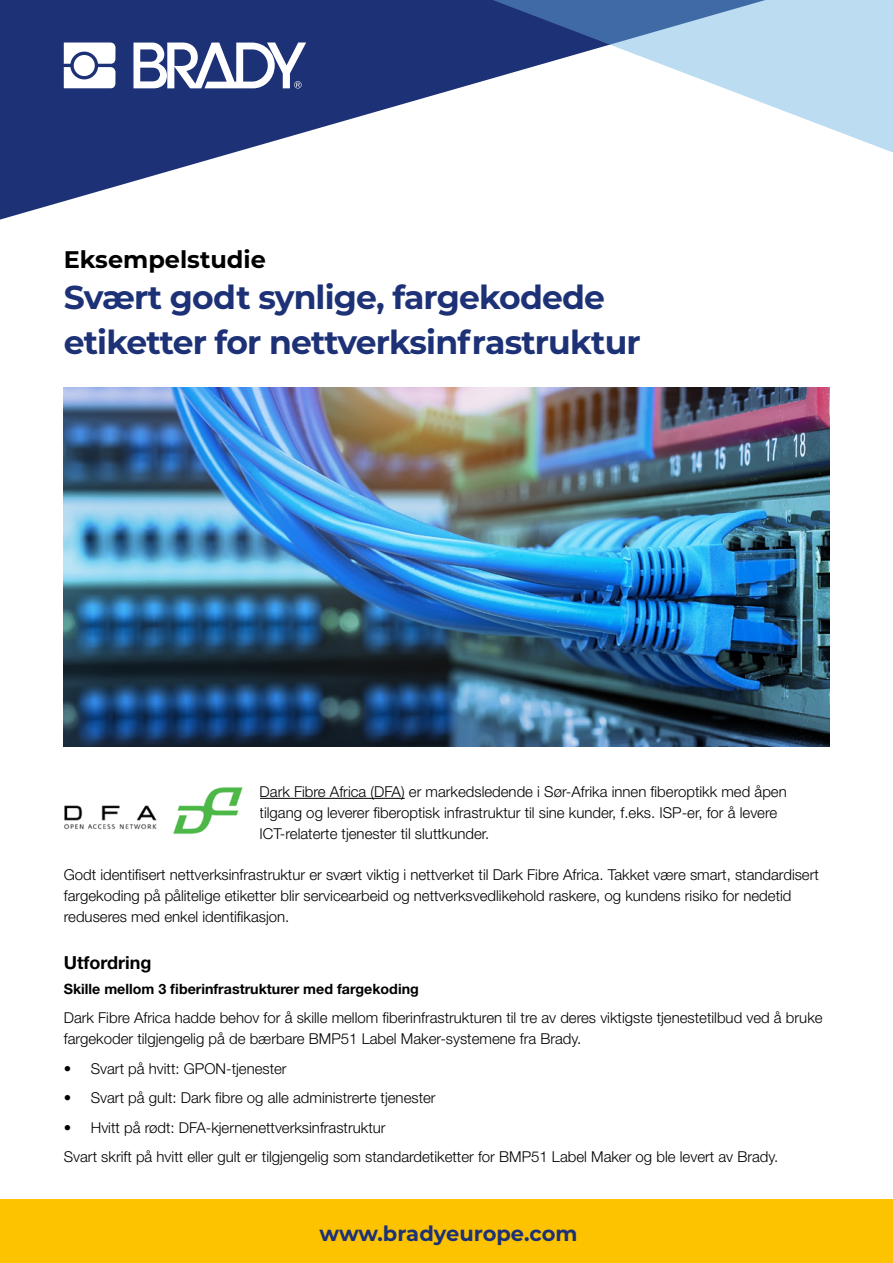
<style>
.page{position:relative;width:893px;height:1263px;background:#fff}
.page>*{position:absolute;margin:0;border:0;box-sizing:border-box;transform-origin:0 0}
.t1{font:700 33px/45px "Montserrat";letter-spacing:-.025em;color:#1d3176}
.t2{font:700 24px "Montserrat";color:#000}
.t3{font:700 21px "Montserrat";color:#1d3176}
.t4{font:700 18px "Helvetica Neue LT Std";color:#000}
.t5{font:300 15px/21px "Helvetica Neue LT Std";color:#000}
.t6{font:700 14.25px "Helvetica Neue LT Std";color:#000}
</style>
<div class="page">
<img style="left:64px;top:388px;width:765px;height:358px">
<svg style="left:0;top:0;width:459px;height:220px;fill:#1d3176"></svg>
<hr style="left:260px;top:798px;width:145px;height:1px;background:#000">
<div style="left:0;top:1199px;width:893px;height:64px;background:#fdc300"></div>
<svg style="left:459px;top:0;width:434px;height:153px"></svg>
<img style="left:64px;top:787px;width:179px;height:47px">
<svg style="left:64px;top:43px;width:51px;height:45px"></svg>
<div style="left:74px;top:55px;width:21px;height:21px;background:#fff;border-radius:50%"></div>
<svg style="left:133px;top:43px;width:173px;height:45px"></svg>
<h2 class="t2" style="left:64px;top:242px;width:204px">Eksempelstudie</h2>
<h1 class="t1" style="left:64px;top:273px;width:578px">Svært godt synlige, fargekodede etiketter for nettverksinfrastruktur</h1>
<p class="t5" style="left:260px;top:781px;width:529px">Dark Fibre Africa (DFA) er markedsledende i Sør-Afrika innen fiberoptikk med åpen tilgang og leverer fiberoptisk infrastruktur til sine kunder, f.eks. ISP-er, for å levere<br>ICT-relaterte tjenester til sluttkunder.</p>
<p class="t5" style="left:64px;top:864px;width:757px">Godt identifisert nettverksinfrastruktur er svært viktig i nettverket til Dark Fibre Africa. Takket være smart, standardisert fargekoding på pålitelige etiketter blir servicearbeid og nettverksvedlikehold raskere, og kundens risiko for nedetid reduseres med enkel identifikasjon.</p>
<p class="t4" style="left:64px;top:951px;width:89px">Utfordring</p>
<p class="t6" style="left:64px;top:980px;width:357px">Skille mellom 3 fiberinfrastrukturer med fargekoding</p>
<p class="t5" style="left:64px;top:1007px;width:760px">Dark Fibre Africa hadde behov for å skille mellom fiberinfrastrukturen til tre av deres viktigste tjenestetilbud ved å bruke fargekoder tilgjengelig på de bærbare BMP51 Label Maker-systemene fra Brady.</p>
<p class="t5" style="left:64px;top:1058px;width:224px">• Svart på hvitt: GPON-tjenester</p>
<p class="t5" style="left:64px;top:1087px;width:373px">• Svart på gult: Dark fibre og alle administrerte tjenester</p>
<p class="t5" style="left:64px;top:1112px;width:716px;line-height:29.5px">• Hvitt på rødt: DFA-kjernenettverksinfrastruktur<br>Svart skrift på hvitt eller gult er tilgjengelig som standardetiketter for BMP51 Label Maker og ble levert av Brady.</p>
<h3 class="t3" style="left:320px;top:1218px;width:260px">www.bradyeurope.com</h3>
</div>
